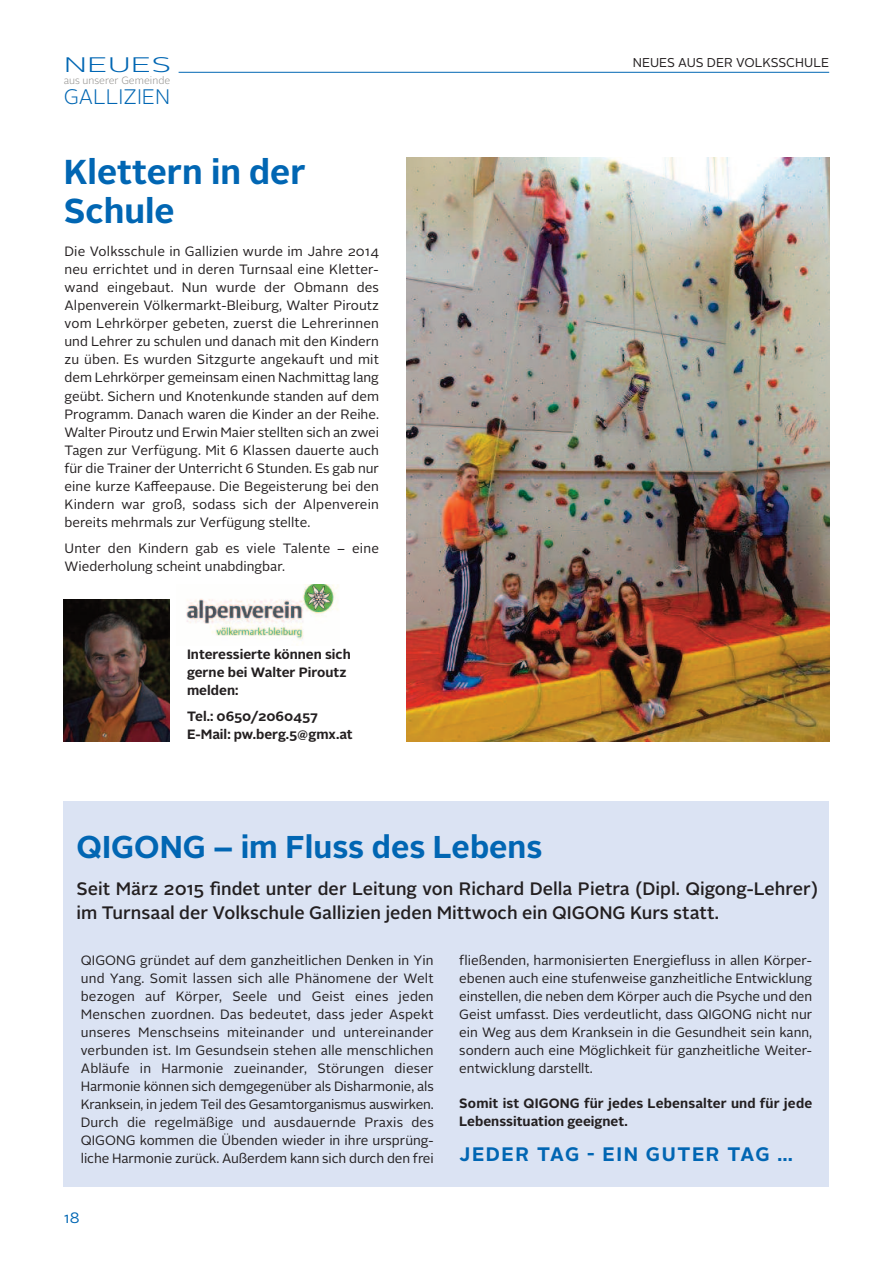
<style>
.page{position:relative;width:893px;height:1263px;background:#fff}
.page>*{position:absolute;margin:0;border:0;box-sizing:border-box;transform-origin:0 0}
.t1{font:700 34.5px/39px "Alright Sans";color:#0166b3}
.t2{font:700 31.5px "Alright Sans";color:#0166b3}
.t3{font:300 21px "Alright Sans";color:#0166b3}
.t4{font:300 21px "Alright Sans";color:#0166b3;scale:1.55 1}
.t5{font:700 19.5px "Alright Sans";letter-spacing:.08em;color:#0166b3}
.t6{font:500 18px/24px "Alright Sans";color:#231f20}
.t7{font:15px "Alright Sans";color:#0166b3}
.t8{font:13.5px/18px "Alright Sans";color:#231f20;text-align:justify}
.t9{font:700 13.5px/18px "Alright Sans";color:#231f20}
.t10{font:12.75px "Alright Sans";color:#231f20}
.t11{font:300 10.5px "Alright Sans";color:#908e8b}
.t12{font:700 6px "Calibri";color:#231f20}
</style>
<div class="page">
<hr style="left:179px;top:72px;width:650px;height:1px;background:#0166b3">
<img style="left:186px;top:584px;width:152px;height:60px">
<img style="left:64px;top:600px;width:106px;height:142px">
<img style="left:406px;top:157px;width:423px;height:585px">
<div style="left:64px;top:801px;width:765px;height:385px;background:#dbe3f3"></div>
<h3 class="t4" style="left:64px;top:58px;width:71px">NEUES</h3>
<p class="t11" style="left:64px;top:77px;width:108px">aus unserer Gemeinde</p>
<h3 class="t3" style="left:64px;top:89px;width:108px">GALLIZIEN</h3>
<h1 class="t1" style="left:64px;top:155px;width:243px">klettern in der<br>Schule</h1>
<p class="t8" style="left:65px;top:244px;width:316px">Die Volksschule in Gallizien wurde im Jahre 2014 neu errichtet und in deren Turnsaal eine Kletter&shy;wand eingebaut. Nun wurde der Obmann des Alpenverein Völkermarkt-Bleiburg, Walter Piroutz vom Lehrkörper gebeten, zuerst die Lehrerinnen und Lehrer zu schulen und danach mit den Kindern zu üben. Es wurden Sitzgurte angekauft und mit dem Lehrkörper gemeinsam einen Nachmittag lang geübt. Sichern und Knotenkunde standen auf dem Programm. Danach waren die Kinder an der reihe.<br>Walter Piroutz und Erwin Maier stellten sich an zwei Tagen zur Verfügung. Mit 6 Klassen dauerte auch für die Trainer der Unterricht 6 Stunden. Es gab nur eine kurze Kaffeepause. Die Begeisterung bei den Kindern war groß, sodass sich der Alpenverein bereits mehrmals zur Verfügung stellte.</p>
<p class="t8" style="left:65px;top:541px;width:316px">Unter den Kindern gab es viele Talente – eine<br>Wiederholung scheint unabdingbar.</p>
<p class="t9" style="left:187px;top:646px;width:165px">Interessierte können sich gerne bei Walter Piroutz melden:</p>
<p class="t9" style="left:187px;top:709px;width:167px">Tel.: 0650/2060457<br>E-Mail: pw.berg.5@gmx.at</p>
<p class="t12" style="left:223px;top:652px;width:4px">''</p>
<p class="t10" style="left:633px;top:58px;width:198px">NEUES AUS DEr VOLKSSCHULE</p>
<h2 class="t2" style="left:77px;top:836px;width:467px">QIGONG – im Fluss des Lebens</h2>
<h3 class="t6" style="left:77px;top:878px;width:743px">Seit März 2015 findet unter der Leitung von Richard Della Pietra (Dipl. Qigong-Lehrer) im Turnsaal der Volkschule Gallizien jeden Mittwoch ein QIGONG Kurs statt.</h3>
<p class="t8" style="left:81px;top:952px;width:354px">QIGONG gründet auf dem ganzheitlichen Denken in Yin und Yang. Somit lassen sich alle Phänomene der Welt bezogen auf Körper, Seele und Geist eines jeden Menschen zuordnen. Das bedeutet, dass jeder Aspekt unseres Menschseins miteinander und untereinander verbunden ist. Im Gesundsein stehen alle menschlichen Abläufe in Harmonie zueinander, Störungen dieser Harmonie können sich demgegenüber als Disharmonie, als Kranksein, in jedem Teil des Gesamtorganismus auswirken.<br>Durch die regelmäßige und ausdauernde Praxis des QIGONG kommen die übenden wieder in ihre ursprüng&shy;liche Harmonie zurück. Außerdem kann sich durch den frei</p>
<p class="t8" style="left:459px;top:952px;width:354px">fließenden, harmonisierten Energiefluss in allen Körper&shy;ebenen auch eine stufenweise ganzheitliche Entwicklung einstellen, die neben dem Körper auch die Psyche und den Geist umfasst. Dies verdeutlicht, dass QIGONG nicht nur ein Weg aus dem Kranksein in die Gesundheit sein kann, sondern auch eine Möglichkeit für ganzheitliche Weiter&shy;entwicklung darstellt.</p>
<p class="t9" style="left:459px;top:1095px;width:354px">Somit ist QIGONG für jedes Lebensalter und für jede<br>Lebenssituation geeignet.</p>
<h3 class="t5" style="left:459px;top:1147px;width:335px">JEDER TAG - EIN GUTER TAG …</h3>
<p class="t7" style="left:64px;top:1213px;width:17px">18</p>
</div>
